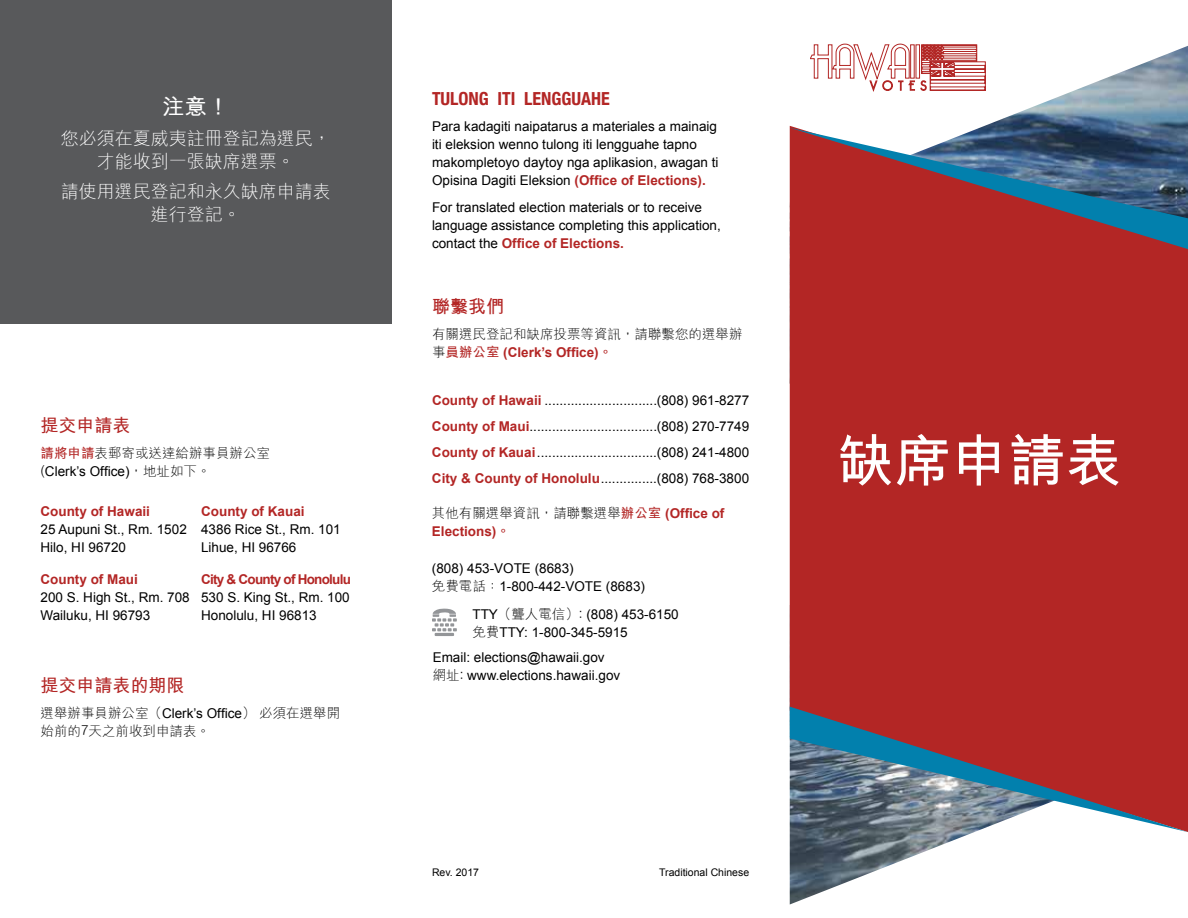
<style>
.page{position:relative;width:1188px;height:918px;background:#fff}
.page>*{position:absolute;margin:0;border:0;box-sizing:border-box;transform-origin:0 0}
.t1{font:700 57px "M Hei";color:#fff}
.t2{font:700 22.5px "M Hei";color:#fff}
.t3{font:300 18px/22.5px "M Hei";color:#fff;text-align:center}
.t4{font:700 condensed 18px "Helvetica Neue";color:#b32625}
.t5{font:700 18px "M Hei";color:#b32625}
.t6{font:13.5px/18px "Arial";color:#000}
.t7{font:300 13.5px/18px "M Hei";color:#000}
.t8{font:700 13.5px "Arial";color:#b32625}
.t9{font:700 13.5px "Arial";letter-spacing:-.055em;color:#b32625}
.t10{font:10.5px "Arial";color:#000}
.s1{font-weight:700;color:#b32625}
.s2{font-family:"M Hei";font-weight:300}
.s3{font-family:"Arial";font-weight:400}
.s4{font-family:"M Hei";font-weight:300;color:#000}
.s5{font-family:"M Hei"}
.s6{font-family:"Arial";font-weight:700;color:#b32625}
</style>
<div class="page">
<div style="left:0;top:0;width:392px;height:324px;background:#58595b"></div>
<svg style="left:432px;top:609px;width:25px;height:27px"></svg>
<img style="left:873px;top:46px;width:315px;height:80px">
<img style="left:790px;top:832px;width:184px;height:73px">
<div style="left:790px;top:126px;width:398px;height:581px;background:#b32625"></div>
<svg style="left:790px;top:128px;width:398px;height:121px;background:#7b4d5c"></svg>
<svg style="left:790px;top:707px;width:398px;height:125px;background:#8c5a63"></svg>
<svg style="left:810px;top:44px;width:176px;height:47px"></svg>
<h2 class="t2" style="left:162px;top:95px;width:69px">注意！</h2>
<h3 class="t3" style="left:61px;top:127px;width:271px">您必須在夏威夷註冊登記為選民，才能收到一張缺席選票。</h3>
<h3 class="t3" style="left:61px;top:180px;width:271px">請使用選民登記和永久缺席申請表進行登記。</h3>
<h3 class="t5" style="left:40px;top:416px;width:91px">提交申請表</h3>
<p class="t7" style="left:40px;top:444px;width:231px"><span class="s1">請將申請</span>表郵寄或送達給辦事員辦公室</p>
<p class="t6" style="left:40px;top:462px;width:172px"><span class="s2">(</span>Clerk’s Office)<span class="s2">，地址如下。</span></p>
<p class="t8" style="left:40px;top:503px;width:111px">County of Hawaii</p>
<p class="t6" style="left:40px;top:521px;width:148px">25 Aupuni St., Rm. 1502<br>Hilo, HI 96720</p>
<p class="t8" style="left:40px;top:570px;width:99px">County of Maui</p>
<p class="t6" style="left:40px;top:588px;width:151px">200 S. High St., Rm. 708<br>Wailuku, HI 96793</p>
<p class="t8" style="left:201px;top:503px;width:105px">County of Kauai</p>
<p class="t6" style="left:201px;top:521px;width:141px">4386 Rice St., Rm. 101<br>Lihue, HI 96766</p>
<p class="t9" style="left:201px;top:570px;width:151px">City &amp; County of Honolulu</p>
<p class="t6" style="left:201px;top:588px;width:150px">530 S. King St., Rm. 100<br>Honolulu, HI 96813</p>
<h3 class="t5" style="left:40px;top:676px;width:145px">提交申請表的期限</h3>
<p class="t7" style="left:40px;top:704px;width:301px">選舉辦事員辦公室（<span class="s3">Clerk’s Office</span>） 必須在選舉開始前的7天之前收到申請表。</p>
<h3 class="t4" style="left:432px;top:83px;width:179px">TULONG ITI LENGGUAHE</h3>
<p class="t6" style="left:432px;top:117px;width:288px">Para kadagiti naipatarus a materiales a mainaig iti eleksion wenno tulong iti lengguahe tapno makompletoyo daytoy nga aplikasion, awagan ti Opisina Dagiti Eleksion <span class="s1">(Office of Elections).</span></p>
<p class="t6" style="left:432px;top:199px;width:290px">For translated election materials or to receive language assistance completing this application, contact the <span class="s1">Office of Elections.</span></p>
<h3 class="t5" style="left:432px;top:297px;width:73px">聯繫我們</h3>
<p class="t7" style="left:432px;top:325px;width:312px">有關選民登記和缺席投票等資訊，請聯繫您的選舉辦</p>
<p class="t8" style="left:432px;top:343px;width:182px"><span class="s4">事</span><span class="s5">員辦公室</span> (Clerk’s Office)<span class="s5">。</span></p>
<p class="t6" style="left:432px;top:387px;width:319px;line-height:26.1px;text-align:justify"><span class="s1">County of Hawaii</span> ..............................(808) 961-8277<br><span class="s1">County of Maui</span>..................................(808) 270-7749<br><span class="s1">County of Kauai</span>................................(808) 241-4800<br><span class="s1">City &amp; County of Honolulu</span>...............(808) 768-3800</p>
<p class="t7" style="left:432px;top:504px;width:294px">其他有關選舉資訊，請聯繫選舉<span class="s1">辦公室</span> <span class="s6">(Office of</span></p>
<p class="t8" style="left:432px;top:522px;width:80px">Elections)<span class="s5">。</span></p>
<p class="t6" style="left:432px;top:560px;width:215px">(808) 453-VOTE (8683)<br><span class="s2">免費電話：</span>1-800-442-VOTE (8683)</p>
<p class="t6" style="left:472px;top:606px;width:208px">TTY<span class="s2">（聾人電信）:</span> (808) 453-6150<span class="s2">免費</span>TTY: 1-800-345-5915</p>
<p class="t6" style="left:433px;top:649px;width:189px">Email: elections@hawaii.gov<span class="s2">網址:</span> www.elections.hawaii.gov</p>
<p class="t10" style="left:432px;top:865px;width:49px">Rev. 2017</p>
<p class="t10" style="left:659px;top:865px;width:92px">Traditional Chinese</p>
<h1 class="t1" style="left:837px;top:432px;width:286px">缺席申請表</h1>
</div>
